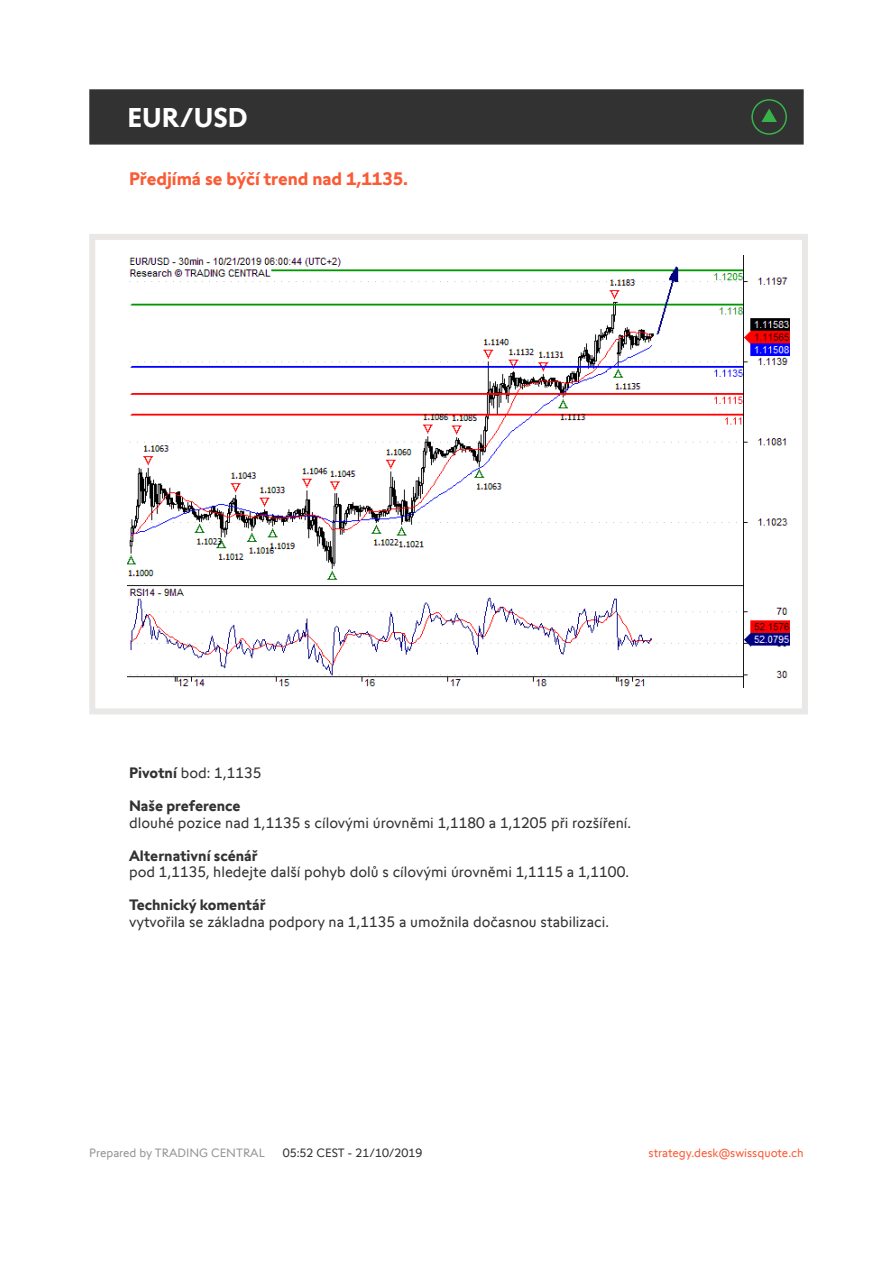
<style>
.page{position:relative;width:893px;height:1263px;background:#fff}
.page>*{position:absolute;margin:0;border:0;box-sizing:border-box;transform-origin:0 0}
.t1{font:700 27px "Swissquote CT";color:#fff}
.t2{font:700 18px "Swissquote CT";color:#fa5b35}
.t3{font:15px "Swissquote CT";color:#323232}
.t4{font:700 15px "Swissquote CT";color:#323232}
.t5{font:12px "Swissquote CT";color:#fa5b35}
.t6{font:12px "Swissquote CT";color:#939598}
.t7{font:12px "Swissquote CT";color:#323232}
.s1{font-weight:700}
</style>
<div class="page">
<div style="left:89px;top:234px;width:719px;height:480px;border:6px solid #e9e8e7"></div>
<div style="left:89px;top:89px;width:715px;height:56px;background:#323232;border:2px solid #323232"></div>
<img style="left:128px;top:255px;width:661px;height:432px">
<svg style="left:751px;top:99px;width:36px;height:36px"></svg>
<h1 class="t1" style="left:128px;top:101px;width:122px">EUR/USD</h1>
<p class="t2" style="left:129px;top:168px;width:281px">Předjímá se býčí trend nad 1,1135.</p>
<p class="t3" style="left:129px;top:764px;width:134px"><span class="s1">Pivotní</span> bod: 1,1135</p>
<p class="t4" style="left:129px;top:797px;width:113px">Naše preference</p>
<p class="t3" style="left:129px;top:814px;width:503px">dlouhé pozice nad 1,1135 s cílovými úrovněmi 1,1180 a 1,1205 při rozšíření.</p>
<p class="t4" style="left:129px;top:846px;width:130px">Alternativní scénář</p>
<p class="t3" style="left:129px;top:863px;width:501px">pod 1,1135, hledejte další pohyb dolů s cílovými úrovněmi 1,1115 a 1,1100.</p>
<p class="t4" style="left:129px;top:896px;width:138px">Technický komentář</p>
<p class="t3" style="left:129px;top:913px;width:481px">vytvořila se základna podpory na 1,1135 a umožnila dočasnou stabilizaci.</p>
<p class="t6" style="left:89px;top:1145px;width:177px">Prepared by TRADING CENTRAL</p>
<p class="t7" style="left:283px;top:1145px;width:141px">05:52 CEST - 21/10/2019</p>
<p class="t5" style="left:649px;top:1145px;width:157px">strategy.desk@swissquote.ch</p>
</div>
